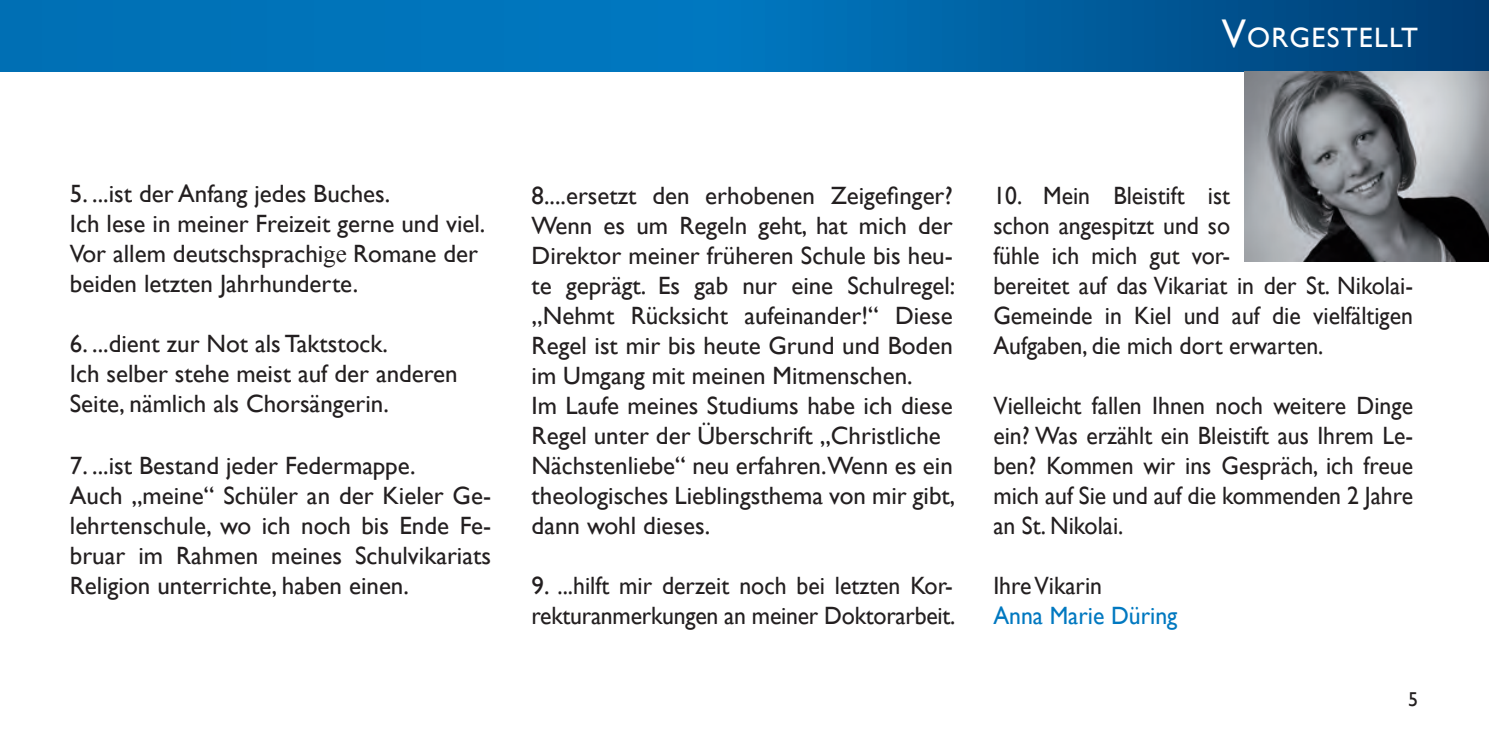
<style>
.page{position:relative;width:1489px;height:745px;background:#fff}
.page>*{position:absolute;margin:0;border:0;box-sizing:border-box;transform-origin:0 0}
.t1{font:28px "Gill Sans";letter-spacing:.045em;color:#fff}
.t2{font:25px/30px "Gill Sans";color:#231f20}
.t3{font:25px/30px "Gill Sans";color:#231f20;scale:.95 1}
.t4{font:25px "Gill Sans";color:#0078c0;scale:.95 1}
.t5{font:20px "Gill Sans";color:#231f20}
.s1{font-size:40px}
.s2{font-family:"Times New Roman"}
</style>
<div class="page">
<svg style="left:0;top:0;width:1488px;height:72px;background:#0066a9"></svg>
<img style="left:1244px;top:72px;width:244px;height:189px">
<p class="t1" style="left:1221px;top:21px;width:198px"><span class="s1">V</span>ORGESTELLT</p>
<p class="t2" style="left:70px;top:179px;width:417px">5. ...ist der Anfang jedes Buches.<br>Ich lese in meiner Freizeit gerne und viel.<br>Vor allem deutschsprachi<span class="s2">ge</span> Romane der beiden letzten Jahrhunderte.</p>
<p class="t2" style="left:70px;top:329px;width:389px">6. ...dient zur Not als Taktstock.<br>Ich selber stehe meist auf der anderen<br>Seite, nämlich als Chorsängerin.</p>
<p class="t2" style="left:70px;top:450px;width:423px">7. ...ist Bestand jeder Federmappe.<br>Auch „meine“ Schüler an der Kieler Ge&shy;lehrtenschule, wo ich noch bis Ende Fe&shy;bruar im Rahmen meines Schulvikariats Religion unterrichte, haben einen.</p>
<p class="t2" style="left:531px;top:180px;width:425px">8....ersetzt den erhobenen Zeigefinger?<br>Wenn es um Regeln geht, hat mich der Direktor meiner früheren Schule bis heu&shy;te geprägt. Es gab nur eine Schulregel: „Nehmt Rücksicht aufeinander!“ Diese Regel ist mir bis heute Grund und Boden im Umgang mit meinen Mitmenschen.<br>Im Laufe meines Studiums habe ich diese Regel unter der Überschrift „Christliche Nächstenliebe“ neu erfahren.Wenn es ein theologisches Lieblingsthema von mir gibt, dann wohl dieses.</p>
<p class="t2" style="left:531px;top:570px;width:425px">9. ...hilft mir derzeit noch bei letzten Kor&shy;rekturanmerkungen an meiner Doktorarbeit.</p>
<p class="t3" style="left:993px;top:180px;width:443px">10. Mein Bleistift ist<br>schon angespitzt und so<br>fühle ich mich gut vor-<br>bereitet auf das Vikariat in der St. Nikolai-<br>Gemeinde in Kiel und auf die vielfältigen<br>Aufgaben, die mich dort erwarten.</p>
<p class="t3" style="left:993px;top:390px;width:443px;text-align:justify">Vielleicht fallen Ihnen noch weitere Dinge ein? Was erzählt ein Bleistift aus Ihrem Le&shy;ben? Kommen wir ins Gespräch, ich freue mich auf Sie und auf die kommenden 2 Jahre an St. Nikolai.</p>
<p class="t3" style="left:993px;top:570px;width:116px">Ihre Vikarin</p>
<p class="t4" style="left:993px;top:600px;width:195px">Anna Marie Düring</p>
<p class="t5" style="left:1407px;top:686px;width:11px">5</p>
</div>
